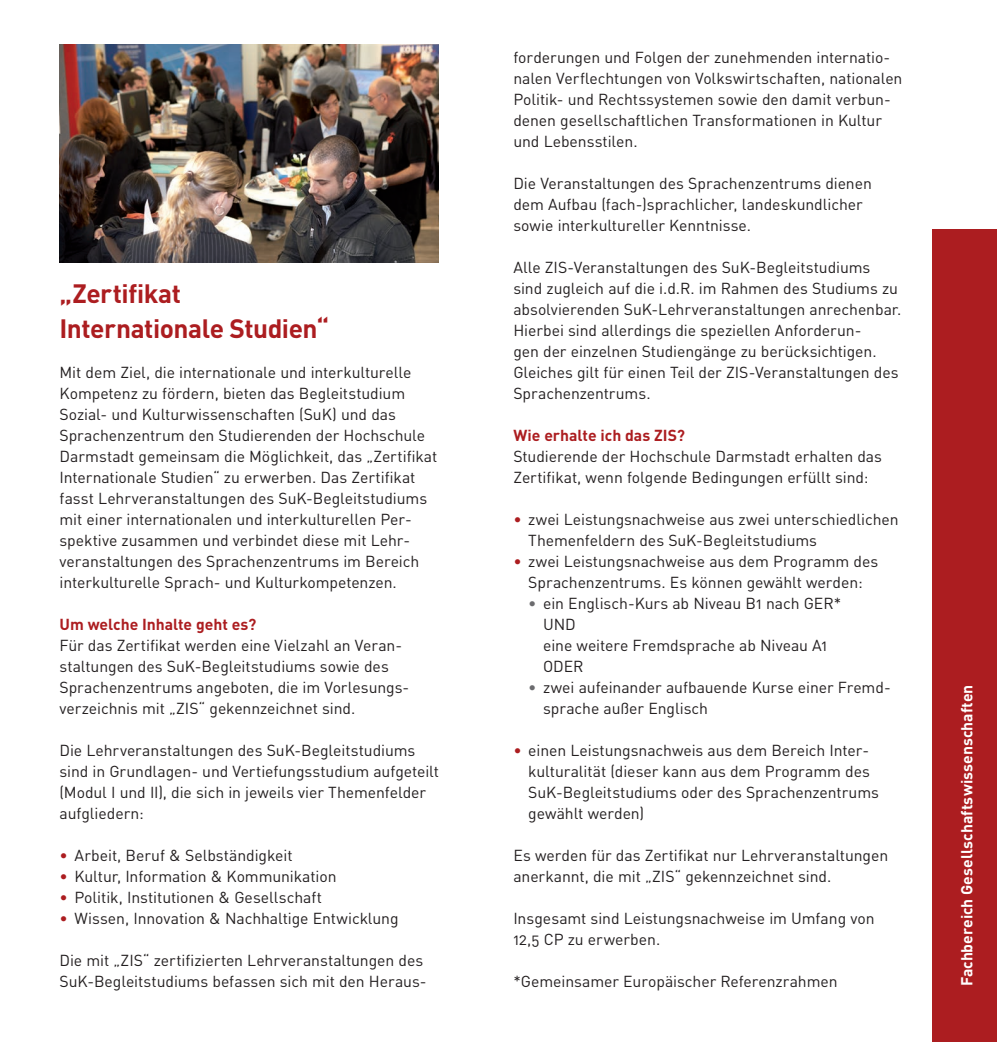
<style>
.page{position:relative;width:997px;height:1042px;background:#fff}
.page>*{position:absolute;margin:0;border:0;box-sizing:border-box;transform-origin:0 0}
._0_Ueberschrift{font:700 26.25px "DINOT";letter-spacing:-.02em;color:#ac1d20}
._0_Fließtext{font:15.75px/21px "DINOT";letter-spacing:-.005em;color:#231f20}
._0_Unterüberschrift{font:700 15.75px "DINOT";color:#fff}
._0_Fließtext-2{font:700 15.75px "DINOT";letter-spacing:-.005em;color:#ac1d20}
._0_Unterüberschrift-2{font:700 15.75px "DINOT";color:#ac1d20}
.s1{color:#ac1d20}
.s2{color:#6b6b6e}
</style>
<div class="page">
<div style="left:932px;top:229px;width:65px;height:813px;background:#ac1d20"></div>
<img style="left:60px;top:45px;width:379px;height:218px">
<p class="_0_Ueberschrift" style="left:60px;top:276px;width:123px">„Zertifikat</p>
<p class="_0_Ueberschrift" style="left:60px;top:311px;width:271px">Internationale Studien“</p>
<p class="_0_Fließtext" style="left:60px;top:361px;width:379px">Mit dem Ziel, die internationale und interkulturelle Kompetenz zu fördern, bieten das Begleitstudium Sozial- und Kulturwissenschaften (SuK) und das Sprachenzentrum den Studierenden der Hochschule Darmstadt gemeinsam die Möglichkeit, das „Zertifikat Internationale Studien“ zu erwerben. Das Zertifikat fasst Lehrveranstaltungen des SuK-Begleitstudiums mit einer internationalen und interkulturellen Per&shy;spektive zusammen und verbindet diese mit Lehr&shy;veranstaltungen des Sprachenzentrums im Bereich interkulturelle Sprach- und Kulturkompetenzen.</p>
<p class="_0_Fließtext-2" style="left:60px;top:614px;width:198px">Um welche Inhalte geht es?</p>
<p class="_0_Fließtext" style="left:60px;top:634px;width:351px">Für das Zertifikat werden eine Vielzahl an Veran&shy;staltungen des SuK-Begleitstudiums sowie des Sprachenzentrums angeboten, die im Vorlesungs&shy;verzeichnis mit „ZIS“ gekennzeichnet sind.</p>
<p class="_0_Fließtext" style="left:60px;top:739px;width:381px">Die Lehrveranstaltungen des SuK-Begleitstudiums sind in Grundlagen- und Vertiefungsstudium aufgeteilt (Modul I und II), die sich in jeweils vier Themenfelder aufgliedern:</p>
<p class="_0_Fließtext" style="left:60px;top:844px;width:234px"><span class="s1">•</span> Arbeit, Beruf &amp; Selbständigkeit</p>
<p class="_0_Fließtext" style="left:60px;top:865px;width:278px"><span class="s1">•</span> Kultur, Information &amp; Kommunikation</p>
<p class="_0_Fließtext" style="left:60px;top:886px;width:264px"><span class="s1">•</span> Politik, Institutionen &amp; Gesellschaft</p>
<p class="_0_Fließtext" style="left:60px;top:907px;width:341px"><span class="s1">•</span> Wissen, Innovation &amp; Nachhaltige Entwicklung</p>
<p class="_0_Fließtext" style="left:60px;top:949px;width:368px">Die mit „ZIS“ zertifizierten Lehrveranstaltungen des<br>SuK-Begleitstudiums befassen sich mit den Heraus-</p>
<p class="_0_Fließtext" style="left:513px;top:46px;width:390px">forderungen und Folgen der zunehmenden internatio&shy;nalen Verflechtungen von Volkswirtschaften, nationalen Politik- und Rechtssystemen sowie den damit verbun&shy;denen gesellschaftlichen Transformationen in Kultur und Lebensstilen.</p>
<p class="_0_Fließtext" style="left:513px;top:172px;width:360px">Die Veranstaltungen des Sprachenzentrums dienen dem Aufbau (fach-)sprachlicher, landeskundlicher sowie interkultureller Kenntnisse.</p>
<p class="_0_Fließtext" style="left:513px;top:256px;width:389px">Alle ZIS-Veranstaltungen des SuK-Begleitstudiums sind zugleich auf die i.d.R. im Rahmen des Studiums zu absolvierenden SuK-Lehrveranstaltungen anrechenbar.<br>Hierbei sind allerdings die speziellen Anforderun-<br>gen der einzelnen Studiengänge zu berücksichtigen.<br>Gleiches gilt für einen Teil der ZIS-Veranstaltungen des Sprachenzentrums.</p>
<p class="_0_Unterüberschrift-2" style="left:513px;top:425px;width:173px">Wie erhalte ich das ZIS?</p>
<p class="_0_Fließtext" style="left:513px;top:445px;width:370px">Studierende der Hochschule Darmstadt erhalten das<br>Zertifikat, wenn folgende Bedingungen erfüllt sind:</p>
<p class="_0_Fließtext" style="left:528px;top:508px;width:372px;text-indent:-15px"><span class="s1">•</span> zwei Leistungsnachweise aus zwei unterschiedlichen<br>Themenfeldern des SuK-Begleitstudiums</p>
<p class="_0_Fließtext" style="left:513px;top:550px;width:366px;text-align:center"><span class="s1">•</span> zwei Leistungsnachweise aus dem Programm des<br>Sprachenzentrums. Es können gewählt werden:</p>
<p class="_0_Fließtext" style="left:543px;top:592px;width:300px;text-indent:-15px"><span class="s2">•</span> ein Englisch-Kurs ab Niveau B1 nach GER*<br>UND<br>eine weitere Fremdsprache ab Niveau A1<br>ODER</p>
<p class="_0_Fließtext" style="left:543px;top:676px;width:349px;text-indent:-15px"><span class="s2">•</span> zwei aufeinander aufbauende Kurse einer Fremd&shy;sprache außer Englisch</p>
<p class="_0_Fließtext" style="left:528px;top:739px;width:352px;text-indent:-15px"><span class="s1">•</span> einen Leistungsnachweis aus dem Bereich Inter&shy;kulturalität (dieser kann aus dem Programm des SuK-Begleitstudiums oder des Sprachenzentrums gewählt werden)</p>
<p class="_0_Fließtext" style="left:513px;top:844px;width:376px">Es werden für das Zertifikat nur Lehrveranstaltungen anerkannt, die mit „ZIS“ gekennzeichnet sind.</p>
<p class="_0_Fließtext" style="left:513px;top:907px;width:363px">Insgesamt sind Leistungsnachweise im Umfang von<br>12,5 CP zu erwerben.</p>
<p class="_0_Fließtext" style="left:513px;top:970px;width:326px">*Gemeinsamer Europäischer Referenzrahmen</p>
<p class="_0_Unterüberschrift" style="left:956px;top:986px;width:303px;rotate:-90deg">Fachbereich Gesellschaftswissenschaften</p>
</div>
